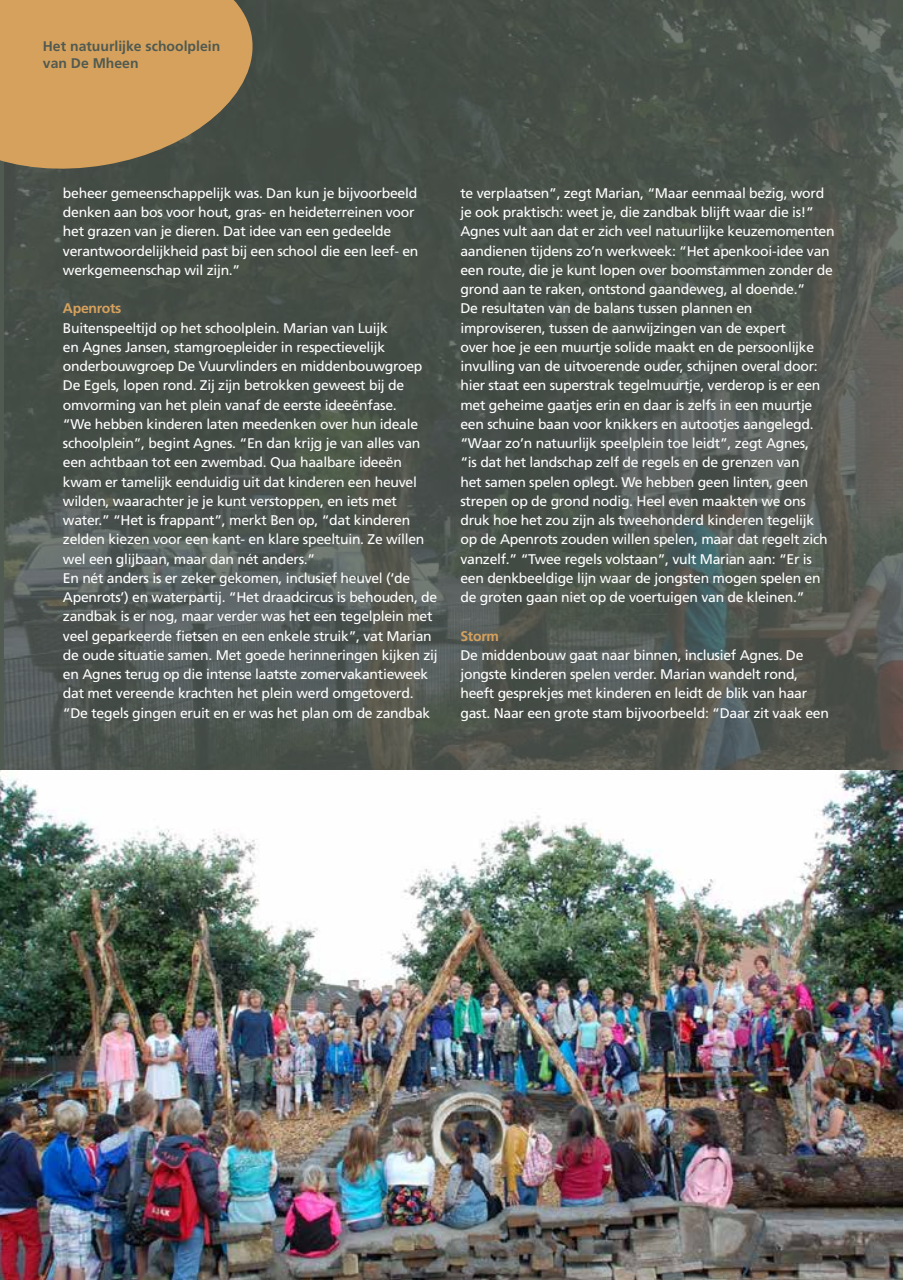
<style>
.page{position:relative;width:903px;height:1280px;background:#fff}
.page>*{position:absolute;margin:0;border:0;box-sizing:border-box;transform-origin:0 0}
.t1{font:14px/19.2px "Frutiger LT Std";letter-spacing:-.02em;color:#fff}
.t2{font:700 14px/16.8px "Frutiger LT Std";color:#505a51}
.t3{font:700 14px "Frutiger LT Std";letter-spacing:-.02em;color:#d6a15d}
</style>
<div class="page">
<img style="left:5px;top:0;width:898px;height:770px">
<svg style="left:0;top:0;width:261px;height:180px;background:#b68e58"></svg>
<img style="left:0;top:770px;width:903px;height:510px">
<p class="t2" style="left:43px;top:38px;width:179px">Het natuurlijke schoolplein van De Mheen</p>
<p class="t1" style="left:63px;top:183px;width:357px">beheer gemeenschappelijk was. Dan kun je bijvoorbeeld denken aan bos voor hout, gras- en heideterreinen voor het grazen van je dieren. Dat idee van een gedeelde verantwoordelijkheid past bij een school die een leef- en werkgemeenschap wil zijn.”</p>
<p class="t3" style="left:63px;top:300px;width:60px">Apenrots</p>
<p class="t1" style="left:63px;top:318px;width:376px">Buitenspeeltijd op het schoolplein. Marian van Luijk<br>en Agnes Jansen, stamgroepleider in respectievelijk onderbouwgroep De Vuurvlinders en middenbouwgroep De Egels, lopen rond. Zij zijn betrokken geweest bij de omvorming van het plein vanaf de eerste ideeënfase.<br>“We hebben kinderen laten meedenken over hun ideale schoolplein”, begint Agnes. “En dan krijg je van alles van een achtbaan tot een zwembad. Qua haalbare ideeën kwam er tamelijk eenduidig uit dat kinderen een heuvel wilden, waarachter je je kunt verstoppen, en iets met water.” “Het is frappant”, merkt Ben op, “dat kinderen zelden kiezen voor een kant- en klare speeltuin. Ze wíllen wel een glijbaan, maar dan nét anders.”<br>En nét anders is er zeker gekomen, inclusief heuvel (‘de Apenrots’) en waterpartij. “Het draadcircus is behouden, de zandbak is er nog, maar verder was het een tegelplein met veel geparkeerde fietsen en een enkele struik”, vat Marian de oude situatie samen. Met goede herinneringen kijken zij en Agnes terug op die intense laatste zomervakantieweek dat met vereende krachten het plein werd omgetoverd. “De tegels gingen eruit en er was het plan om de zandbak</p>
<p class="t1" style="left:460px;top:183px;width:376px">te verplaatsen”, zegt Marian, “Maar eenmaal bezig, word je ook praktisch: weet je, die zandbak blijft waar die is!” Agnes vult aan dat er zich veel natuurlijke keuzemomenten aandienen tijdens zo’n werkweek: “Het apenkooi-idee van een route, die je kunt lopen over boomstammen zonder de grond aan te raken, ontstond gaandeweg, al doende.”<br>De resultaten van de balans tussen plannen en improviseren, tussen de aanwijzingen van de expert<br>over hoe je een muurtje solide maakt en de persoonlijke invulling van de uitvoerende ouder, schijnen overal door: hier staat een superstrak tegelmuurtje, verderop is er een met geheime gaatjes erin en daar is zelfs in een muurtje een schuine baan voor knikkers en autootjes aangelegd. “Waar zo’n natuurlijk speelplein toe leidt”, zegt Agnes,<br>“is dat het landschap zelf de regels en de grenzen van<br>het samen spelen oplegt. We hebben geen linten, geen strepen op de grond nodig. Heel even maakten we ons druk hoe het zou zijn als tweehonderd kinderen tegelijk<br>op de Apenrots zouden willen spelen, maar dat regelt zich vanzelf.” “Twee regels volstaan”, vult Marian aan: “Er is een denkbeeldige lijn waar de jongsten mogen spelen en de groten gaan niet op de voertuigen van de kleinen.”</p>
<p class="t3" style="left:460px;top:627px;width:40px">Storm</p>
<p class="t1" style="left:460px;top:645px;width:370px">De middenbouw gaat naar binnen, inclusief Agnes. De jongste kinderen spelen verder. Marian wandelt rond, heeft gesprekjes met kinderen en leidt de blik van haar gast. Naar een grote stam bijvoorbeeld: “Daar zit vaak een</p>
</div>
